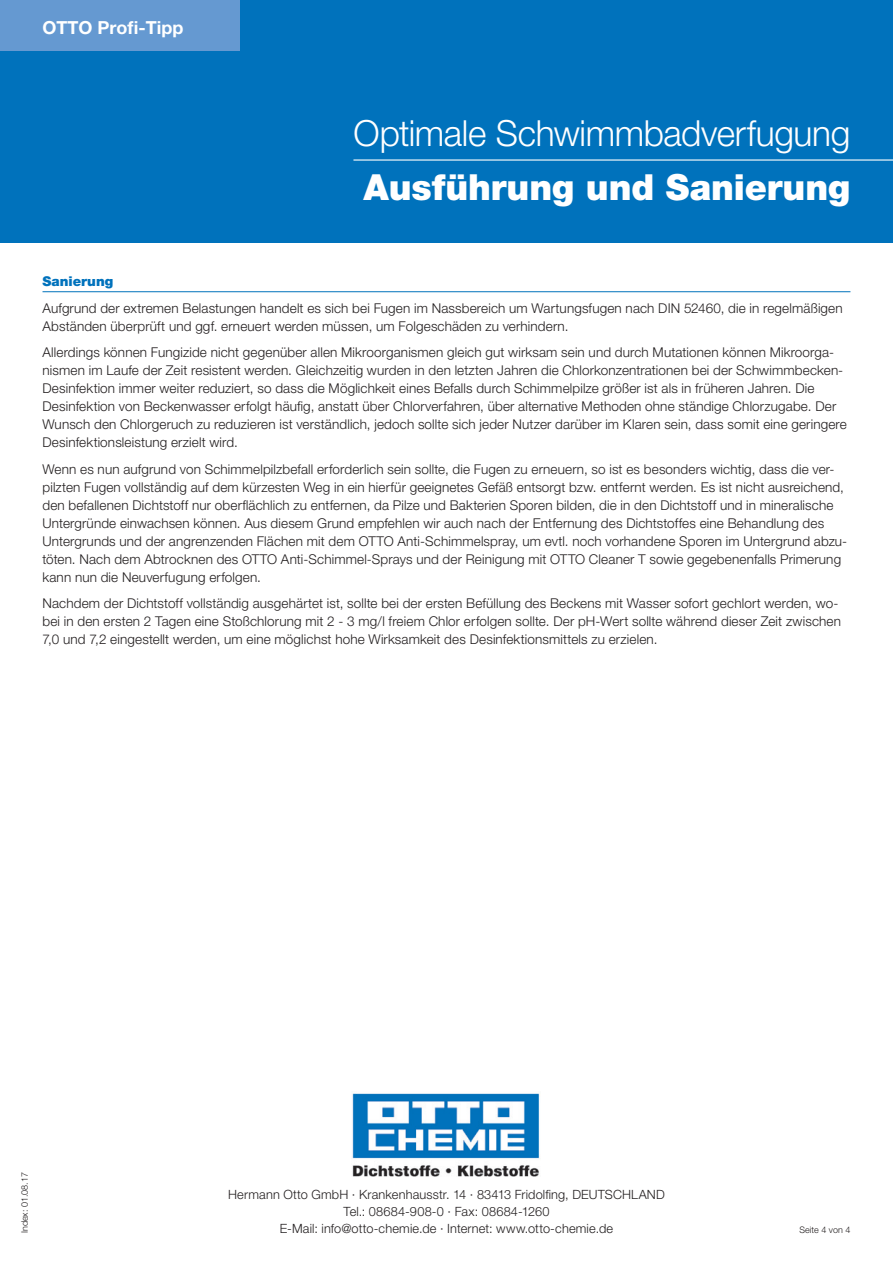
<style>
.page{position:relative;width:893px;height:1263px;background:#fff}
.page>*{position:absolute;margin:0;border:0;box-sizing:border-box;transform-origin:0 0}
.t1{font:300 36px "Helvetica Neue LT Pro";letter-spacing:-.01em;color:#fff}
.t2{font:900 36px "Helvetica Neue LT Pro";color:#fff}
.t3{font:700 18px "Helvetica Neue LT Pro";color:#fff}
.t4{font:300 13.5px/18px "Helvetica Neue LT Pro";letter-spacing:.01em;color:#231f20}
.t5{font:900 13.5px "Helvetica Neue LT Pro";color:#0072bc}
.t6{font:300 12.75px/17.2px "Helvetica Neue LT Pro";letter-spacing:.015em;color:#231f20;text-align:center}
.t7{font:300 9px "Helvetica Neue LT Pro";color:#231f20}
</style>
<div class="page">
<div style="left:0;top:0;width:893px;height:242px;background:#0072bc"></div>
<hr style="left:353px;top:159px;width:540px;height:2px;background:#fff">
<img style="left:352px;top:1093px;width:188px;height:84px">
<div style="left:0;top:0;width:239px;height:51px;background:#6599d1"></div>
<hr style="left:43px;top:291px;width:807px;height:1px;background:#0072bc">
<h2 class="t3" style="left:43px;top:17px;width:142px">OTTO Profi-Tipp</h2>
<h1 class="t1" style="left:354px;top:111px;width:498px">Optimale Schwimmbadverfugung</h1>
<h1 class="t2" style="left:364px;top:166px;width:488px">Ausführung und Sanierung</h1>
<p class="t5" style="left:43px;top:273px;width:72px">Sanierung</p>
<p class="t4" style="left:43px;top:298px;width:802px">Aufgrund der extremen Belastungen handelt es sich bei Fugen im Nassbereich um Wartungsfugen nach DIN 52460, die in regelmäßigen<br>Abständen überprüft und ggf. erneuert werden müssen, um Folgeschäden zu verhindern.</p>
<p class="t4" style="left:43px;top:343px;width:806px">Allerdings können Fungizide nicht gegenüber allen Mikroorganismen gleich gut wirksam sein und durch Mutationen können Mikroorga&shy;nismen im Laufe der Zeit resistent werden. Gleichzeitig wurden in den letzten Jahren die Chlorkonzentrationen bei der Schwimmbecken-Desinfektion immer weiter reduziert, so dass die Möglichkeit eines Befalls durch Schimmelpilze größer ist als in früheren Jahren. Die Desinfektion von Beckenwasser erfolgt häufig, anstatt über Chlorverfahren, über alternative Methoden ohne ständige Chlorzugabe. Der Wunsch den Chlorgeruch zu reduzieren ist verständlich, jedoch sollte sich jeder Nutzer darüber im Klaren sein, dass somit eine geringere Desinfektionsleistung erzielt wird.</p>
<p class="t4" style="left:43px;top:459px;width:806px">Wenn es nun aufgrund von Schimmelpilzbefall erforderlich sein sollte, die Fugen zu erneuern, so ist es besonders wichtig, dass die ver&shy;pilzten Fugen vollständig auf dem kürzesten Weg in ein hierfür geeignetes Gefäß entsorgt bzw. entfernt werden. Es ist nicht ausreichend, den befallenen Dichtstoff nur oberflächlich zu entfernen, da Pilze und Bakterien Sporen bilden, die in den Dichtstoff und in mineralische Untergründe einwachsen können. Aus diesem Grund empfehlen wir auch nach der Entfernung des Dichtstoffes eine Behandlung des Untergrunds und der angrenzenden Flächen mit dem OTTO Anti-Schimmelspray, um evtl. noch vorhandene Sporen im Untergrund abzu&shy;töten. Nach dem Abtrocknen des OTTO Anti-Schimmel-Sprays und der Reinigung mit OTTO Cleaner T sowie gegebenenfalls Primerung kann nun die Neuverfugung erfolgen.</p>
<p class="t4" style="left:43px;top:594px;width:800px">Nachdem der Dichtstoff vollständig ausgehärtet ist, sollte bei der ersten Befüllung des Beckens mit Wasser sofort gechlort werden, wo&shy;bei in den ersten 2 Tagen eine Stoßchlorung mit 2 - 3 mg/l freiem Chlor erfolgen sollte. Der pH-Wert sollte während dieser Zeit zwischen<br>7,0 und 7,2 eingestellt werden, um eine möglichst hohe Wirksamkeit des Desinfektionsmittels zu erzielen.</p>
<p class="t7" style="left:19px;top:1233px;width:63px;rotate:-90deg">Index: 01.08.17</p>
<p class="t6" style="left:228px;top:1185px;width:438px">Hermann Otto GmbH · Krankenhausstr. 14 · 83413 Fridolfing, DEUTSCHLAND<br>Tel.: 08684-908-0 · Fax: 08684-1260<br>E-Mail: info@otto-chemie.de · Internet: www.otto-chemie.de</p>
<p class="t7" style="left:800px;top:1224px;width:52px">Seite 4 von 4</p>
</div>
